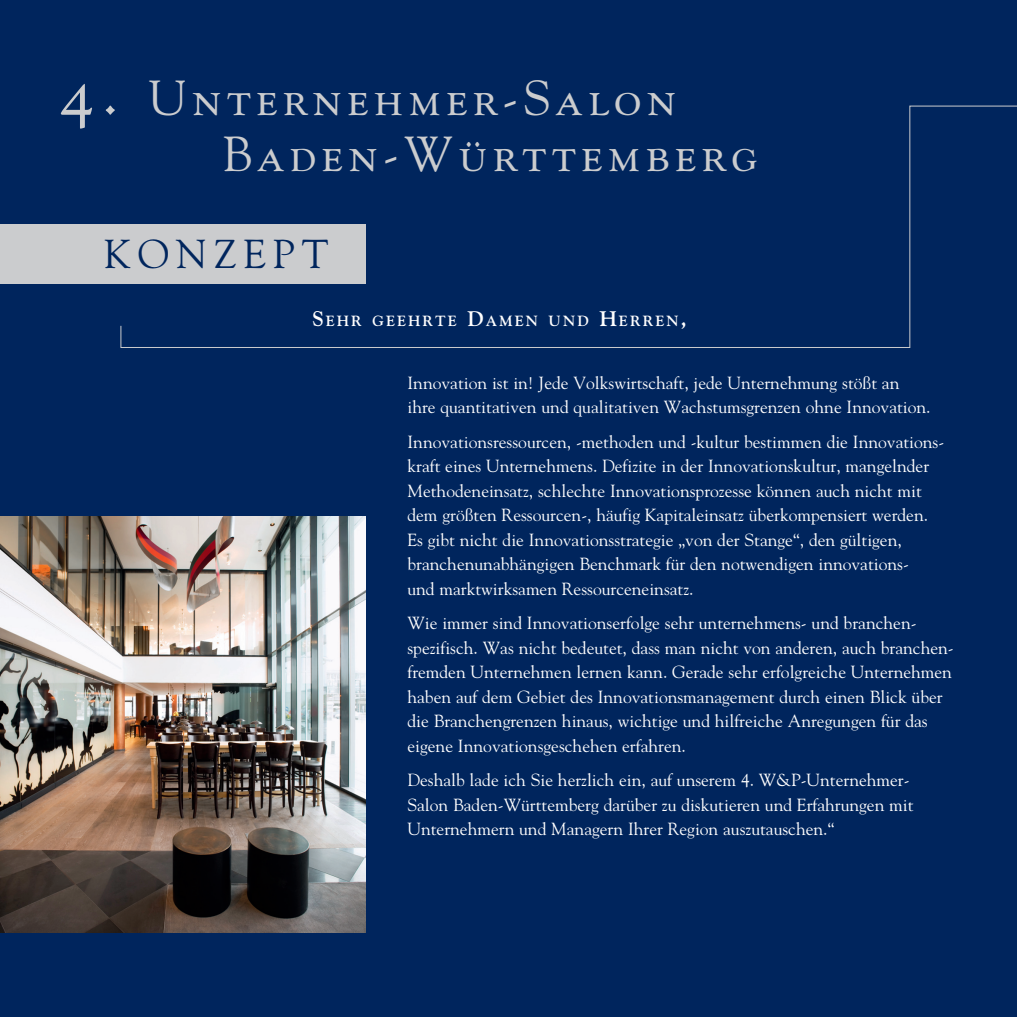
<style>
.page{position:relative;width:1017px;height:1017px;background:#00255d}
.page>*{position:absolute;margin:0;border:0;box-sizing:border-box;transform-origin:0 0}
.t1{font:49px/56px "Goudy SC";letter-spacing:.1em;color:#cbccce}
.t2{font:40.25px "Goudy";letter-spacing:.17em;color:#00255d}
.t3{font:17.5px/24.5px "Goudy";color:#fff}
.t4{font:700 14.7px "Goudy";letter-spacing:.145em;color:#fff}
.s1{font-size:70px}
.s2{font-size:21px}
</style>
<div class="page">
<div style="left:0;top:224px;width:366px;height:60px;background:#cbccce"></div>
<svg style="left:120px;top:105px;width:897px;height:243px"></svg>
<img style="left:0;top:516px;width:366px;height:417px">
<h1 class="t1" style="left:222px;top:73px;width:537px;text-indent:-163px"><span class="s1">4.</span> Unternehmer-Salon<br>Baden-Württemberg</h1>
<h2 class="t2" style="left:104px;top:238px;width:226px">KONZEPT</h2>
<p class="t4" style="left:312px;top:315px;width:376px"><span class="s2">S</span>EHR GEEHRTE <span class="s2">D</span>AMEN UND <span class="s2">H</span>ERREN<span class="s2">,</span></p>
<p class="t3" style="left:407px;top:372px;width:525px">Innovation ist in! Jede Volkswirtschaft, jede Unternehmung stößt an ihre quantitativen und qualitativen Wachstumsgrenzen ohne Innovation.</p>
<p class="t3" style="left:407px;top:431px;width:538px">Innovationsressourcen, -methoden und -kultur bestimmen die Innovations&shy;kraft eines Unternehmens. Defizite in der Innovationskultur, mangelnder Methodeneinsatz, schlechte Innovationsprozesse können auch nicht mit dem größten Ressourcen-, häufig Kapitaleinsatz überkompensiert werden.<br>Es gibt nicht die Innovationsstrategie „von der Stange“, den gültigen, branchenunabhängigen Benchmark für den notwendigen innovations-<br>und marktwirksamen Ressourceneinsatz.</p>
<p class="t3" style="left:407px;top:612px;width:548px">Wie immer sind Innovationserfolge sehr unternehmens- und branchen&shy;spezifisch. Was nicht bedeutet, dass man nicht von anderen, auch branchen&shy;fremden Unternehmen lernen kann. Gerade sehr erfolgreiche Unternehmen haben auf dem Gebiet des Innovationsmanagement durch einen Blick über die Branchengrenzen hinaus, wichtige und hilfreiche Anregungen für das eigene Innovationsgeschehen erfahren.</p>
<p class="t3" style="left:407px;top:769px;width:508px">Deshalb lade ich Sie herzlich ein, auf unserem 4. W&amp;P-Unternehmer-<br>Salon Baden-Württemberg darüber zu diskutieren und Erfahrungen mit<br>Unternehmern und Managern Ihrer Region auszutauschen.“</p>
</div>
